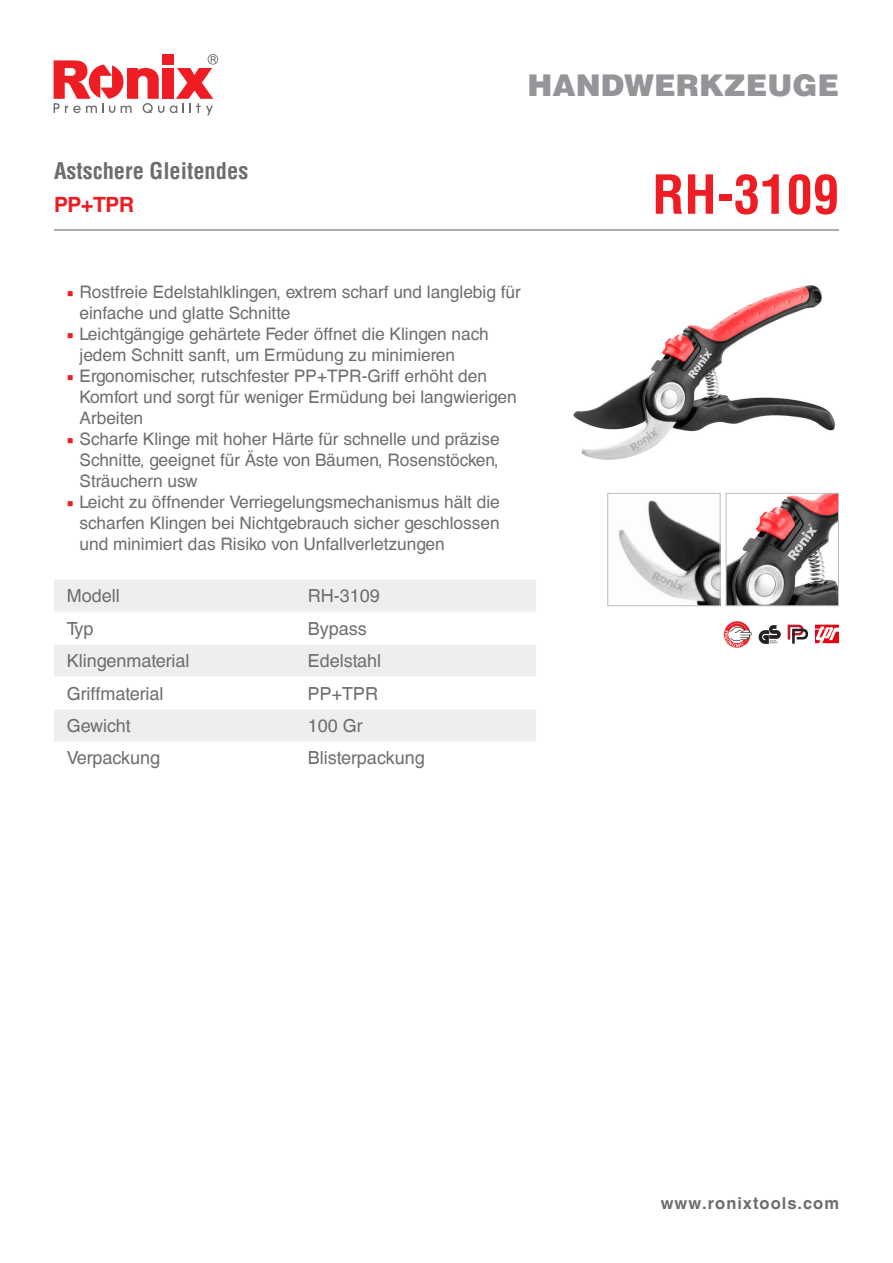
<style>
.page{position:relative;width:893px;height:1263px;background:#fff}
.page>*{position:absolute;margin:0;border:0;box-sizing:border-box;transform-origin:0 0}
.t1{font:700 condensed 52.5px "Helvetica LT";color:#ee1d23}
.t2{font:900 30px "Helvetica LT";color:#939598}
.t3{font:700 condensed 22.5px "Helvetica LT";color:#6c6d70}
.t4{font:700 21px "Helvetica CE";color:#ee1d23}
.t5{font:18px "Helvetica CE";color:#6c6d70}
.t6{font:17.25px/21px "Helvetica CE";color:#6c6d70}
.t7{font:700 16.5px "Helvetica CE";letter-spacing:.06em;color:#6c6d70}
.s1{font-family:"Minion Pro";color:#ee1d23}
</style>
<div class="page">
<svg style="left:170px;top:54px;width:48px;height:61px"></svg>
<div style="left:162px;top:68px;width:11px;height:31px;background:#ee1d23"></div>
<svg style="left:54px;top:60px;width:110px;height:53px"></svg>
<div style="left:162px;top:54px;width:11px;height:11px;background:#ee1d23"></div>
<hr style="left:54px;top:229px;width:785px;height:2px;background:#6c6d70">
<div style="left:54px;top:579px;width:482px;height:33px;background:#eeeeef"></div>
<svg style="left:54px;top:645px;width:482px;height:97px;fill:#eeeeef"></svg>
<img style="left:573px;top:285px;width:263px;height:175px">
<img style="left:618px;top:500px;width:101px;height:104px">
<div style="left:607px;top:493px;width:114px;height:113px;border:1px solid #bcbdc0"></div>
<img style="left:728px;top:495px;width:109px;height:109px">
<div style="left:726px;top:493px;width:113px;height:113px;border:1px solid #bcbdc0"></div>
<svg style="left:759px;top:625px;width:22px;height:19px"></svg>
<svg style="left:724px;top:621px;width:26px;height:27px"></svg>
<svg style="left:724px;top:622px;width:28px;height:25px"></svg>
<div style="left:815px;top:625px;width:24px;height:18px;background:#e30512"></div>
<svg style="left:815px;top:626px;width:24px;height:17px"></svg>
<svg style="left:788px;top:625px;width:20px;height:19px"></svg>
<p class="t3" style="left:54px;top:157px;width:196px">Astschere Gleitendes</p>
<p class="t4" style="left:54px;top:192px;width:82px">PP+TPR</p>
<h2 class="t2" style="left:527px;top:65px;width:313px">HANDWERKZEUGE</h2>
<p class="t1" style="left:652px;top:162px;width:188px">RH-3109</p>
<p class="t6" style="left:80px;top:281px;width:443px;text-indent:-13px"><span class="s1">■</span> Rostfreie Edelstahlklingen, extrem scharf und langlebig für einfache und glatte Schnitte</p>
<p class="t6" style="left:80px;top:323px;width:411px;text-indent:-13px"><span class="s1">■</span> Leichtgängige gehärtete Feder öffnet die Klingen nach jedem Schnitt sanft, um Ermüdung zu minimieren</p>
<p class="t6" style="left:80px;top:365px;width:439px;text-indent:-13px"><span class="s1">■</span> Ergonomischer, rutschfester PP+TPR-Griff erhöht den<br>Komfort und sorgt für weniger Ermüdung bei langwierigen<br>Arbeiten</p>
<p class="t6" style="left:80px;top:428px;width:422px;text-align:justify;text-indent:-13px"><span class="s1">■</span> Scharfe Klinge mit hoher Härte für schnelle und präzise Schnitte, geeignet für Äste von Bäumen, Rosenstöcken, Sträuchern usw</p>
<p class="t6" style="left:80px;top:491px;width:422px;text-align:justify;text-indent:-13px"><span class="s1">■</span> Leicht zu öffnender Verriegelungsmechanismus hält die scharfen Klingen bei Nichtgebrauch sicher geschlossen und minimiert das Risiko von Unfallverletzungen</p>
<p class="t5" style="left:67px;top:585px;width:55px">Modell</p>
<p class="t5" style="left:308px;top:585px;width:74px">RH-3109</p>
<p class="t5" style="left:67px;top:618px;width:28px">Typ</p>
<p class="t5" style="left:308px;top:618px;width:61px">Bypass</p>
<p class="t5" style="left:67px;top:650px;width:124px">Klingenmaterial</p>
<p class="t5" style="left:308px;top:650px;width:75px">Edelstahl</p>
<p class="t5" style="left:67px;top:683px;width:98px">Griffmaterial</p>
<p class="t5" style="left:308px;top:683px;width:72px">PP+TPR</p>
<p class="t5" style="left:67px;top:715px;width:66px">Gewicht</p>
<p class="t5" style="left:308px;top:715px;width:57px">100 Gr</p>
<p class="t5" style="left:67px;top:748px;width:95px">Verpackung</p>
<p class="t5" style="left:308px;top:748px;width:118px">Blisterpackung</p>
<p class="t7" style="left:661px;top:1193px;width:180px">www.ronixtools.com</p>
</div>
